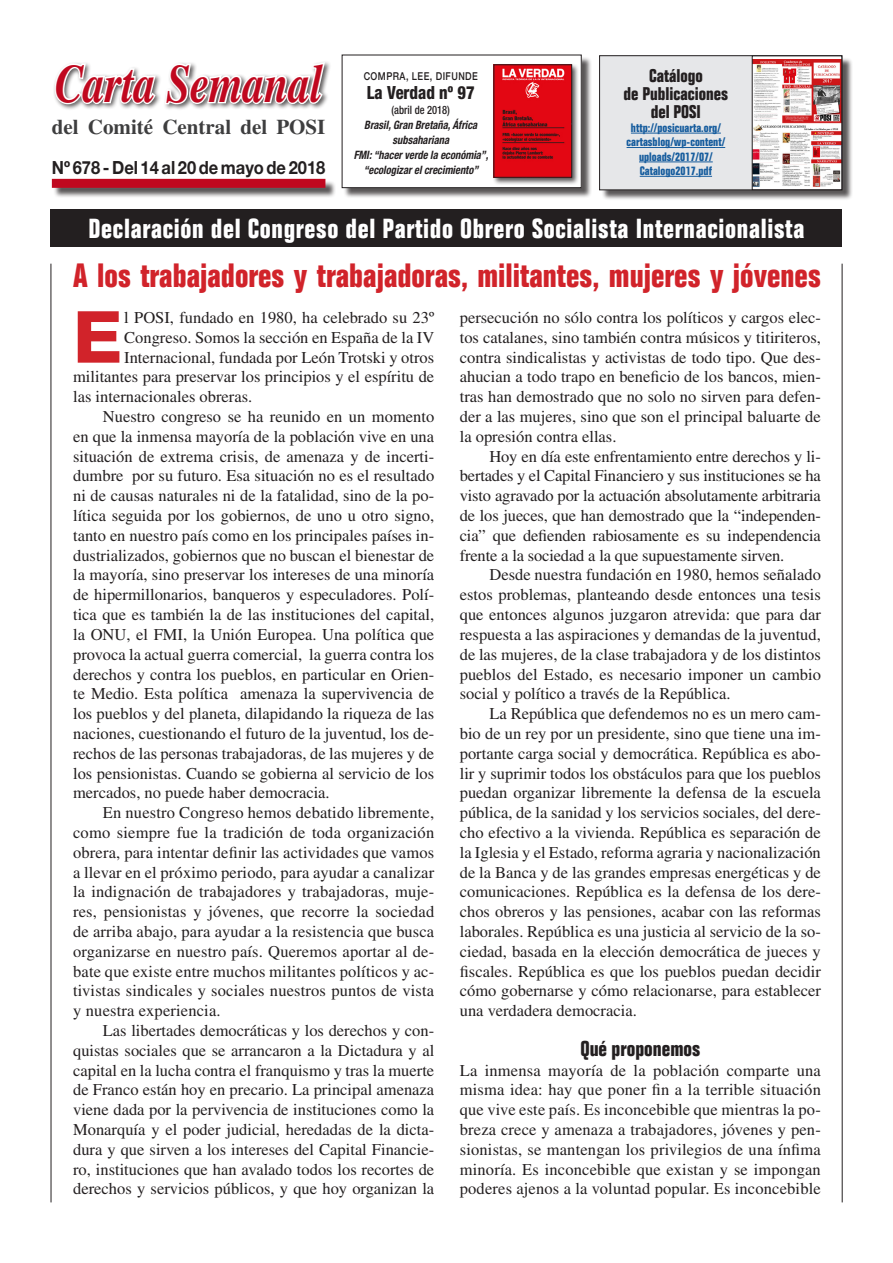
<style>
.page{position:relative;width:893px;height:1263px;background:#fff}
.page>*{position:absolute;margin:0;border:0;box-sizing:border-box;transform-origin:0 0}
.t1{font:800 72px "Helvetica Neue LT Std";color:#d1232a}
.t2{font:italic 700 54px "Times LT Std";color:#c0081f;scale:.8 1}
.t3{font:700 condensed 33px "Folio Std";color:#d1232a}
.t4{font:700 condensed 27px "Folio Std";letter-spacing:.025em;color:#fff}
.t5{font:700 21px "Times LT Std";color:#3e3e3f}
.t6{font:700 condensed 21px "Folio Std";color:#231f20}
.t7{font:700 18.15px "Helvetica Neue LT Std";color:#231f20;scale:.91 1}
.t8{font:800 condensed 18.15px "Helvetica Neue LT Std";color:#231f20;scale:.91 1}
.t9{font:700 condensed 18px/18px "Folio Std";color:#231f20;text-align:center}
.t10{font:16.5px/19.8px "Times LT Std";color:#231f20;text-align:justify}
.t11{font:700 condensed 12px/14.4px "Folio Std";color:#175d9e;text-align:center}
.t12{font:italic 700 condensed 11.55px/15px "Helvetica Neue LT Std";color:#231f20;text-align:center;scale:.91 1}
.t13{font:500 condensed 11.55px "Helvetica Neue LT Std";color:#231f20;scale:.91 1}
.t14{font:500 10.8px "Helvetica Neue";letter-spacing:.05em;color:#231f20;scale:.83 1}
</style>
<div class="page">
<div style="left:601px;top:57px;width:252px;height:143px;background:#231f20;opacity:.75"></div>
<div style="left:600px;top:56px;width:242px;height:134px;background:#e6e7e9"></div>
<hr style="left:631px;top:133px;width:90px;height:1px;background:#175d9e">
<hr style="left:627px;top:147px;width:98px;height:1px;background:#175d9e">
<hr style="left:639px;top:162px;width:74px;height:1px;background:#175d9e">
<hr style="left:640px;top:176px;width:72px;height:1px;background:#175d9e">
<div style="left:599px;top:56px;width:243px;height:134px;border:1px solid #231f20"></div>
<div style="left:53px;top:60px;width:278px;height:51px;background:#231f20;opacity:.75"></div>
<svg style="left:53px;top:60px;width:274px;height:46px"></svg>
<div style="left:53px;top:180px;width:283px;height:18px;background:#231f20;opacity:.75"></div>
<div style="left:52px;top:179px;width:273px;height:9px;background:#c0081f"></div>
<div style="left:752px;top:56px;width:90px;height:134px;background:#fff"></div>
<img style="left:754px;top:59px;width:86px;height:127px">
<div style="left:752px;top:56px;width:90px;height:134px;border:1px solid #231f20"></div>
<div style="left:343px;top:56px;width:249px;height:142px;background:#231f20;opacity:.75"></div>
<div style="left:342px;top:55px;width:239px;height:133px;background:#fff"></div>
<div style="left:342px;top:55px;width:239px;height:133px;border:1px solid #231f20"></div>
<div style="left:492px;top:63px;width:87px;height:122px;background:#231f20;opacity:.75"></div>
<img style="left:496px;top:67px;width:74px;height:108px">
<div style="left:494px;top:65px;width:78px;height:112px;border:1px solid #231f20"></div>
<div style="left:51px;top:209px;width:791px;height:38px;background:#231f20"></div>
<hr style="left:51px;top:264px;width:1px;height:938px;background:#231f20">
<hr style="left:842px;top:264px;width:1px;height:938px;background:#231f20">
<p class="t2" style="left:55px;top:52px;width:336px">Carta Semanal</p>
<p class="t5" style="left:52px;top:114px;width:275px">del Comité Central del POSI</p>
<p class="t7" style="left:52px;top:156px;width:302px">Nº 678 - Del 14 al 20 de mayo de 2018</p>
<p class="t14" style="left:364px;top:68px;width:139px">COMPRA, LEE, DIFUNDE</p>
<p class="t8" style="left:367px;top:82px;width:120px">La Verdad nº 97</p>
<p class="t13" style="left:392px;top:103px;width:66px">(abril de 2018)</p>
<p class="t12" style="left:364px;top:118px;width:126px">Brasil, Gran Bretaña, África subsahariana</p>
<p class="t12" style="left:354px;top:148px;width:149px">FMI: “hacer verde la económia”, “ecologizar el crecimiento”</p>
<p class="t9" style="left:649px;top:67px;width:55px">Catálogo</p>
<p class="t9" style="left:624px;top:85px;width:106px">de Publicaciones del POSI</p>
<p class="t11" style="left:627px;top:121px;width:100px">http://posicuarta.org/ cartasblog/wp-content/ uploads/2017/07/<br>Catalogo2017.pdf</p>
<p class="t4" style="left:89px;top:213px;width:717px">Declaración del Congreso del Partido Obrero Socialista Internacionalista</p>
<p class="t3" style="left:73px;top:257px;width:749px">A los trabajadores y trabajadoras, militantes, mujeres y jóvenes</p>
<p class="t1" style="left:73px;top:294px;width:51px">E</p>
<p class="t10" style="left:124px;top:308px;width:312px">l POSI, fundado en 1980, ha celebrado su 23º</p>
<p class="t10" style="left:460px;top:308px;width:363px">persecución no sólo contra los políticos y cargos elec&shy;tos catalanes, sino también contra músicos y titiriteros, contra sindicalistas y activistas de todo tipo. Que des&shy;ahucian a todo trapo en beneficio de los bancos, mien&shy;tras han demostrado que no solo no sirven para defen&shy;der a las mujeres, sino que son el principal baluarte de la opresión contra ellas.</p>
<p class="t10" style="left:460px;top:446px;width:363px;text-indent:30px">Hoy en día este enfrentamiento entre derechos y li&shy;bertades y el Capital Financiero y sus instituciones se ha visto agravado por la actuación absolutamente arbitraria de los jueces, que han demostrado que la “independen&shy;cia” que defienden rabiosamente es su independencia frente a la sociedad a la que supuestamente sirven.</p>
<p class="t10" style="left:460px;top:565px;width:363px;text-indent:30px">Desde nuestra fundación en 1980, hemos señalado estos problemas, planteando desde entonces una tesis que entonces algunos juzgaron atrevida: que para dar respuesta a las aspiraciones y demandas de la juventud, de las mujeres, de la clase trabajadora y de los distintos pueblos del Estado, es necesario imponer un cambio social y político a través de la República.</p>
<p class="t10" style="left:460px;top:704px;width:363px;text-indent:30px">La República que defendemos no es un mero cam&shy;bio de un rey por un presidente, sino que tiene una im&shy;portante carga social y democrática. República es abo&shy;lir y suprimir todos los obstáculos para que los pueblos puedan organizar libremente la defensa de la escuela pública, de la sanidad y los servicios sociales, del dere&shy;cho efectivo a la vivienda. República es separación de la Iglesia y el Estado, reforma agraria y nacionalización de la Banca y de las grandes empresas energéticas y de comunicaciones. República es la defensa de los dere&shy;chos obreros y las pensiones, acabar con las reformas laborales. República es una justicia al servicio de la so&shy;ciedad, basada en la elección democrática de jueces y fiscales. República es que los pueblos puedan decidir cómo gobernarse y cómo relacionarse, para establecer una verdadera democracia.</p>
<p class="t6" style="left:580px;top:1037px;width:121px">Qué proponemos</p>
<p class="t10" style="left:460px;top:1060px;width:363px">La inmensa mayoría de la población comparte una misma idea: hay que poner fin a la terrible situación que vive este país. Es inconcebible que mientras la po&shy;breza crece y amenaza a trabajadores, jóvenes y pen&shy;sionistas, se mantengan los privilegios de una ínfima minoría. Es inconcebible que existan y se impongan poderes ajenos a la voluntad popular. Es inconcebible</p>
<p class="t10" style="left:124px;top:327px;width:311px">Congreso. Somos la sección en España de la IV</p>
<p class="t10" style="left:124px;top:347px;width:311px">Internacional, fundada por León Trotski y otros</p>
<p class="t10" style="left:73px;top:367px;width:363px">militantes para preservar los principios y el espíritu de</p>
<p class="t10" style="left:73px;top:387px;width:181px">las internacionales obreras.</p>
<p class="t10" style="left:73px;top:407px;width:363px;text-indent:30px">Nuestro congreso se ha reunido en un momento en que la inmensa mayoría de la población vive en una situación de extrema crisis, de amenaza y de incerti&shy;dumbre por su futuro. Esa situación no es el resultado ni de causas naturales ni de la fatalidad, sino de la po&shy;lítica seguida por los gobiernos, de uno u otro signo, tanto en nuestro país como en los principales países in&shy;dustrializados, gobiernos que no buscan el bienestar de la mayoría, sino preservar los intereses de una minoría de hipermillonarios, banqueros y especuladores. Polí&shy;tica que es también la de las instituciones del capital, la ONU, el FMI, la Unión Europea. Una política que provoca la actual guerra comercial, la guerra contra los derechos y contra los pueblos, en particular en Orien&shy;te Medio. Esta política amenaza la supervivencia de los pueblos y del planeta, dilapidando la riqueza de las naciones, cuestionando el futuro de la juventud, los de&shy;rechos de las personas trabajadoras, de las mujeres y de los pensionistas. Cuando se gobierna al servicio de los mercados, no puede haber democracia.</p>
<p class="t10" style="left:73px;top:803px;width:363px;text-indent:30px">En nuestro Congreso hemos debatido libremente, como siempre fue la tradición de toda organización obrera, para intentar definir las actividades que vamos a llevar en el próximo periodo, para ayudar a canalizar la indignación de trabajadores y trabajadoras, muje&shy;res, pensionistas y jóvenes, que recorre la sociedad de arriba abajo, para ayudar a la resistencia que busca organizarse en nuestro país. Queremos aportar al de&shy;bate que existe entre muchos militantes políticos y ac&shy;tivistas sindicales y sociales nuestros puntos de vista y nuestra experiencia.</p>
<p class="t10" style="left:73px;top:1020px;width:363px;text-indent:30px">Las libertades democráticas y los derechos y con&shy;quistas sociales que se arrancaron a la Dictadura y al capital en la lucha contra el franquismo y tras la muerte de Franco están hoy en precario. La principal amenaza viene dada por la pervivencia de instituciones como la Monarquía y el poder judicial, heredadas de la dicta&shy;dura y que sirven a los intereses del Capital Financie&shy;ro, instituciones que han avalado todos los recortes de derechos y servicios públicos, y que hoy organizan la</p>
</div>
